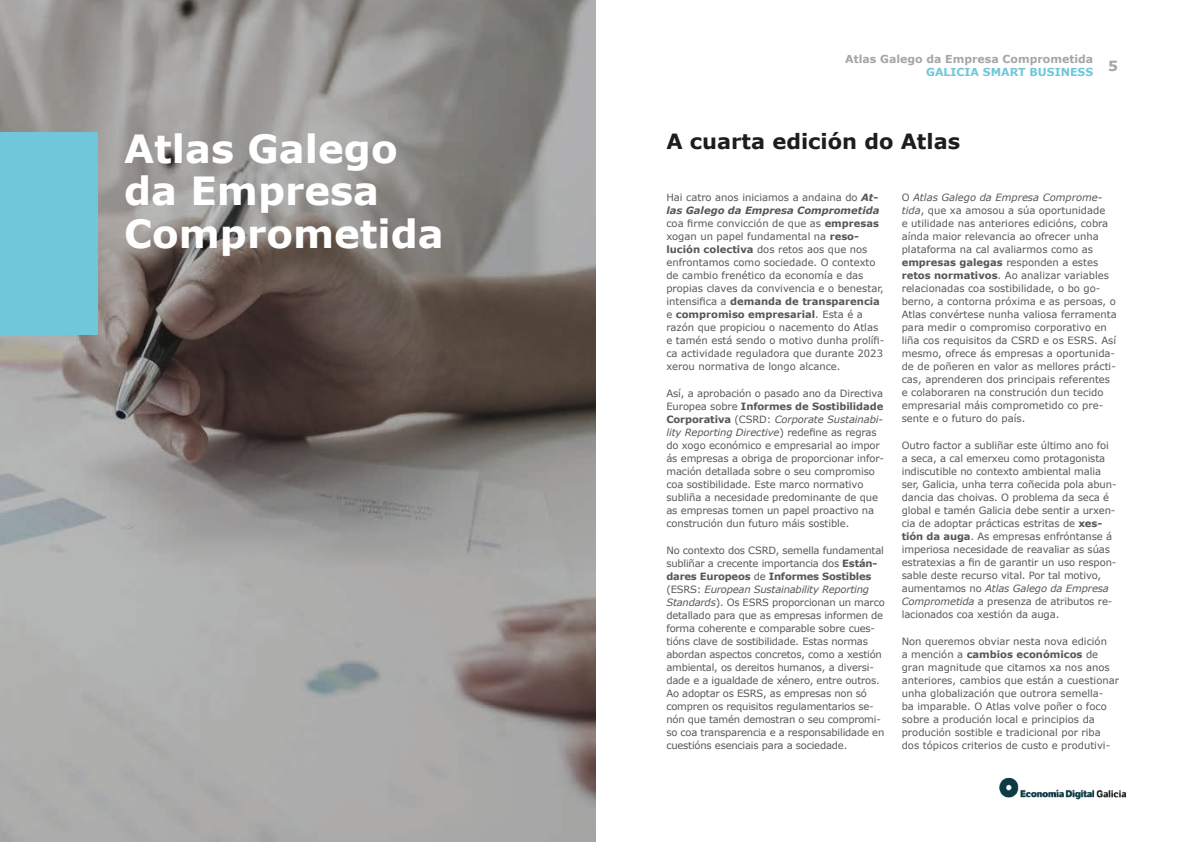
<style>
.page{position:relative;width:1191px;height:842px;background:#fff}
.page>*{position:absolute;margin:0;border:0;box-sizing:border-box;transform-origin:0 0}
.t1{font:700 38.8px/42.5px "Verdana";color:#fff}
.t2{font:700 21px "Verdana";color:#1d1d1b}
.t3{font:700 14px "Verdana";color:#a6a6a6}
.t4{font:700 11px "Verdana";color:#a6a6a6}
.t5{font:700 11px "Verdana";color:#70c7d9}
.t6{font:10px/13px "Verdana";letter-spacing:-.01em;color:#575756}
.s1{font-weight:700;font-style:italic}
.s2{font-weight:700}
.s3{font-style:italic}
</style>
<div class="page">
<img style="left:999px;top:777px;width:126px;height:23px">
<svg style="left:0;top:0;width:595px;height:842px;background:#918d8b"></svg>
<div style="left:0;top:132px;width:98px;height:202px;background:#70c7d9"></div>
<h1 class="t1" style="left:124px;top:127px;width:321px">Atlas Galego da Empresa<br>Comprometida</h1>
<p class="t4" style="left:845px;top:51px;width:249px">Atlas Galego da Empresa Comprometida</p>
<p class="t5" style="left:926px;top:64px;width:168px">GALICIA SMART BUSINESS</p>
<h3 class="t3" style="left:1108px;top:56px;width:11px">5</h3>
<h2 class="t2" style="left:666px;top:127px;width:295px">A cuarta edición do Atlas</h2>
<p class="t6" style="left:666px;top:190px;width:219px">Hai catro anos iniciamos a andaina do <span class="s1">At&shy;las Galego da Empresa Comprometida </span>coa firme convicción de que as <span class="s2">empresas </span>xogan un papel fundamental na <span class="s2">reso&shy;lución colectiva</span> dos retos aos que nos enfrontamos como sociedade. O contexto de cambio frenético da economía e das propias claves da convivencia e o benestar, intensifica a <span class="s2">demanda de transparencia </span>e <span class="s2">compromiso empresarial</span>. Esta é a razón que propiciou o nacemento do Atlas e tamén está sendo o motivo dunha prolífi&shy;ca actividade reguladora que durante 2023 xerou normativa de longo alcance.</p>
<p class="t6" style="left:666px;top:387px;width:219px">Así, a aprobación o pasado ano da Directiva Europea sobre <span class="s2">Informes de Sostibilidade Corporativa</span> (CSRD: <span class="s3">Corporate Sustainabi&shy;lity Reporting Directive</span>) redefine as regras do xogo económico e empresarial ao impor ás empresas a obriga de proporcionar infor&shy;mación detallada sobre o seu compromiso coa sostibilidade. Este marco normativo subliña a necesidade predominante de que as empresas tomen un papel proactivo na construción dun futuro máis sostible.</p>
<p class="t6" style="left:666px;top:544px;width:220px">No contexto dos CSRD, semella fundamental subliñar a crecente importancia dos <span class="s2">Están&shy;dares Europeos</span> de <span class="s2">Informes Sostibles </span>(ESRS: <span class="s3">European Sustainability Reporting Standards</span>). Os ESRS proporcionan un marco detallado para que as empresas informen de forma coherente e comparable sobre cues&shy;tións clave de sostibilidade. Estas normas abordan aspectos concretos, como a xestión ambiental, os dereitos humanos, a diversi&shy;dade e a igualdade de xénero, entre outros.<br>Ao adoptar os ESRS, as empresas non só compren os requisitos regulamentarios se&shy;nón que tamén demostran o seu compromi&shy;so coa transparencia e a responsabilidade en cuestións esenciais para a sociedade.</p>
<p class="t6" style="left:901px;top:190px;width:217px">O <span class="s3">Atlas Galego da Empresa Comprome&shy;tida</span>, que xa amosou a súa oportunidade<br>e utilidade nas anteriores edicións, cobra aínda maior relevancia ao ofrecer unha plataforma na cal avaliarmos como as <span class="s2">empresas galegas</span> responden a estes <span class="s2">retos normativos</span>. Ao analizar variables relacionadas coa sostibilidade, o bo go&shy;berno, a contorna próxima e as persoas, o Atlas convértese nunha valiosa ferramenta para medir o compromiso corporativo en liña cos requisitos da CSRD e os ESRS. Así mesmo, ofrece ás empresas a oportunida&shy;de de poñeren en valor as mellores prácti&shy;cas, aprenderen dos principais referentes e colaboraren na construción dun tecido empresarial máis comprometido co pre&shy;sente e o futuro do país.</p>
<p class="t6" style="left:901px;top:439px;width:216px">Outro factor a subliñar este último ano foi a seca, a cal emerxeu como protagonista indiscutible no contexto ambiental malia ser, Galicia, unha terra coñecida pola abun&shy;dancia das choivas. O problema da seca é global e tamén Galicia debe sentir a urxen&shy;cia de adoptar prácticas estritas de <span class="s2">xes&shy;tión da auga</span>. As empresas enfróntanse á imperiosa necesidade de reavaliar as súas estratexias a fin de garantir un uso respon&shy;sable deste recurso vital. Por tal motivo, aumentamos no <span class="s3">Atlas Galego da Empresa Comprometida</span> a presenza de atributos re&shy;lacionados coa xestión da auga.</p>
<p class="t6" style="left:901px;top:635px;width:219px">Non queremos obviar nesta nova edición<br>a mención a <span class="s2">cambios económicos</span> de gran magnitude que citamos xa nos anos anteriores, cambios que están a cuestionar unha globalización que outrora semella-<br>ba imparable. O Atlas volve poñer o foco sobre a produción local e principios da produción sostible e tradicional por riba dos tópicos criterios de custo e produtivi-</p>
</div>
